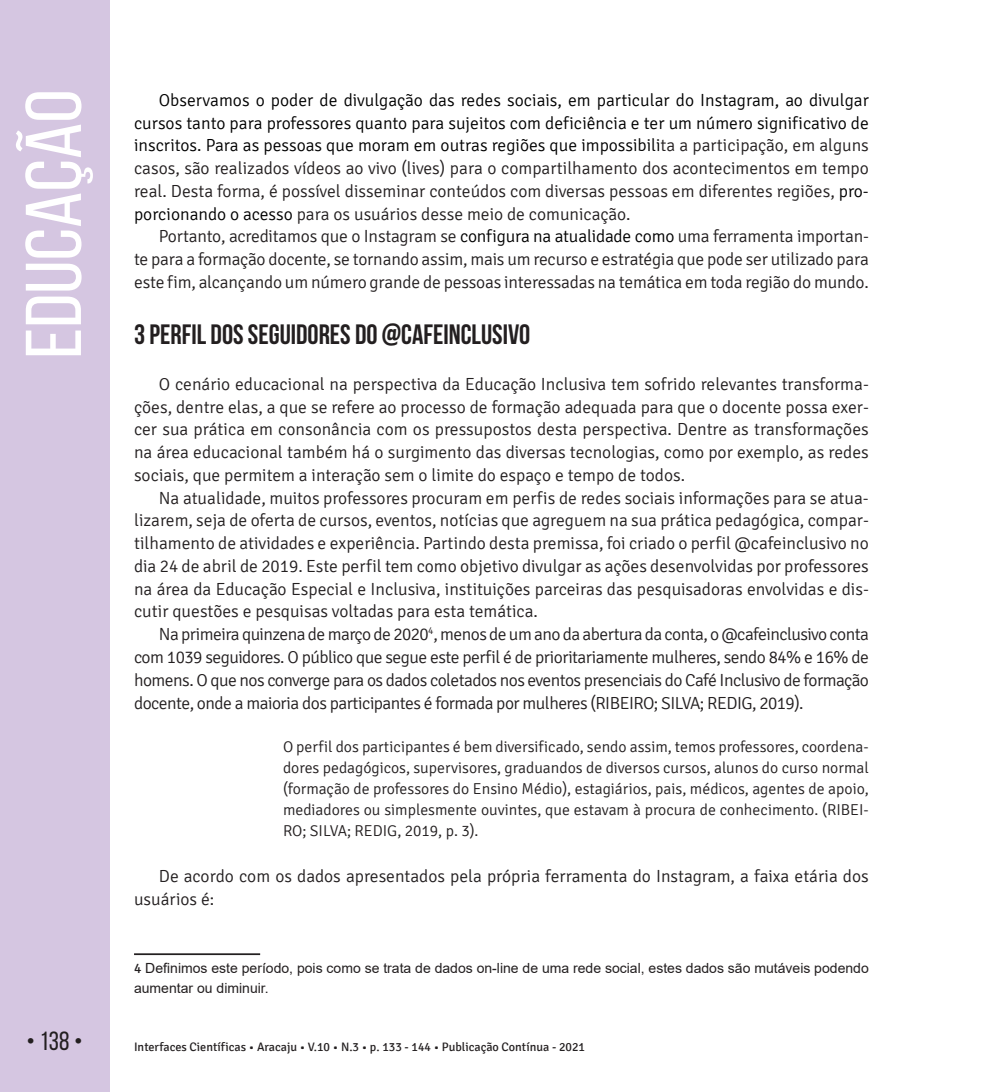
<style>
.page{position:relative;width:993px;height:1092px;background:#fff}
.page>*{position:absolute;margin:0;border:0;box-sizing:border-box;transform-origin:0 0}
.t1{font:78.75px "Bebas Neue";color:#fff;scale:1.09 1}
.t2{font:700 28px "Bebas Neue";color:#231f20}
.t3{font:26.25px "Bebas Neue";color:#231f20}
.t4{font:300 17.5px/22.8px "Signika";color:#231f20;text-align:justify}
.t5{font:300 17.5px/22.8px "Signika";color:#000001;text-align:justify}
.t6{font:300 15.75px/21px "Signika";color:#231f20;text-align:justify}
.t7{font:14px/19.2px "Arial";color:#231f20}
.t8{font:12.25px "Signika";color:#231f20}
.s1{color:#231f20}
.s2{color:#000001}
.s3{font-family:"Signika"}
</style>
<div class="page">
<div style="left:0;top:0;width:109px;height:1091px;background:#d5c6e1"></div>
<hr style="left:134px;top:953px;width:126px;height:2px;background:#231f20">
<h1 class="t1" style="left:11px;top:358px;width:248px;rotate:-90deg">EDUCAÇÃO</h1>
<p class="t5" style="left:134px;top:89px;width:736px;text-indent:25px">Observamos o poder de divulgação das redes sociais, em particular do Instagram, ao divulgar cursos tanto para professores quanto para sujeitos com deficiência e ter um número significativo de inscritos. Para as pessoas que moram em outras regiões que impossibili<span class="s1">ta a participação, em alguns casos, são realizados vídeos ao vivo (lives) para o compartilhamento dos acontecimentos em tempo real. Desta forma, é possível disseminar conteúdos com diversas pessoas em diferentes regiões,</span> pro&shy;porcionando o acesso <span class="s1">para os usuários desse meio de comunicação.</span></p>
<p class="t4" style="left:134px;top:225px;width:736px;text-indent:25px">Portanto, acreditamos que o Instagram se <span class="s2">configura na atualidade como</span> uma ferramenta importan&shy;te para a formação docente, se tornando assim, mais um recurso e estratégia que pode ser utilizado para este fim, alcançando um número grande de pessoas interessadas na temática em toda região do mundo.</p>
<h2 class="t2" style="left:134px;top:319px;width:397px">3 PERFIL DOS SEGUIDORES DO @CAFEINCLUSIVO</h2>
<p class="t4" style="left:134px;top:373px;width:736px;text-indent:25px">O cenário educacional na perspectiva da Educação Inclusiva tem sofrido relevantes transforma&shy;ções, dentre elas, a que se refere ao processo de formação adequada para que o docente possa exer&shy;cer sua prática em consonância com os pressupostos desta perspectiva. Dentre as transformações na área educacional também há o surgimento das diversas tecnologias, como por exemplo, as redes sociais, que permitem a interação sem o limite do espaço e tempo de todos.</p>
<p class="t4" style="left:134px;top:486px;width:736px;text-indent:25px">Na atualidade, muitos professores procuram em perfis de redes sociais informações para se atua&shy;lizarem, seja de oferta de cursos, eventos, notícias que agreguem na sua prática pedagógica, compar&shy;tilhamento de atividades e experiência. Partindo desta premissa, foi criado o perfil @cafeinclusivo no dia 24 de abril de 2019. Este perfil tem como objetivo divulgar as ações desenvolvidas por professores na área da Educação Especial e Inclusiva, instituições parceiras das pesquisadoras envolvidas e dis&shy;cutir questões e pesquisas voltadas para esta temática.</p>
<p class="t4" style="left:134px;top:623px;width:736px;text-indent:25px">Na primeira quinzena de março de 2020<sup>4</sup>, menos de um ano da abertura da conta, o @cafeinclusivo conta com 1039 seguidores. O público que segue este perfil é de prioritariamente mulheres, sendo 84% e 16% de homens. O que nos converge para os dados coletados nos eventos presenciais do Café Inclusivo de formação docente, onde a maioria dos participantes é formada por mulheres (RIBEIRO; SILVA; REDIG, 2019).</p>
<p class="t6" style="left:283px;top:736px;width:587px">O perfil dos participantes é bem diversificado, sendo assim, temos professores, coordena&shy;dores pedagó gicos, supervisores, graduandos de diversos cursos, alunos do curso normal (formaç ã o de professores do Ensino Mé dio), estagiá rios, pais, mé dicos, agentes de apoio, mediadores ou simplesmente ouvintes, que estavam à procura de conhecimento. (RIBEI-RO; SILVA; REDIG, 2019, p. 3).</p>
<p class="t4" style="left:134px;top:864px;width:736px;text-indent:25px">De acordo com os dados apresentados pela própria ferramenta do Instagram, a faixa etária dos usuários é:</p>
<p class="t7" style="left:134px;top:958px;width:736px"><span class="s3">4</span> Definimos este período, pois como se trata de dados on-line de uma rede social, estes dados são mutáveis podendo aumentar ou diminuir.</p>
<h3 class="t3" style="left:26px;top:1026px;width:58px">• 138 •</h3>
<p class="t8" style="left:134px;top:1040px;width:452px">Interfaces Científicas • Aracaju • V.10 • N.3 • p. 133 - 144 • Publicação Contínua - 2021</p>
</div>
